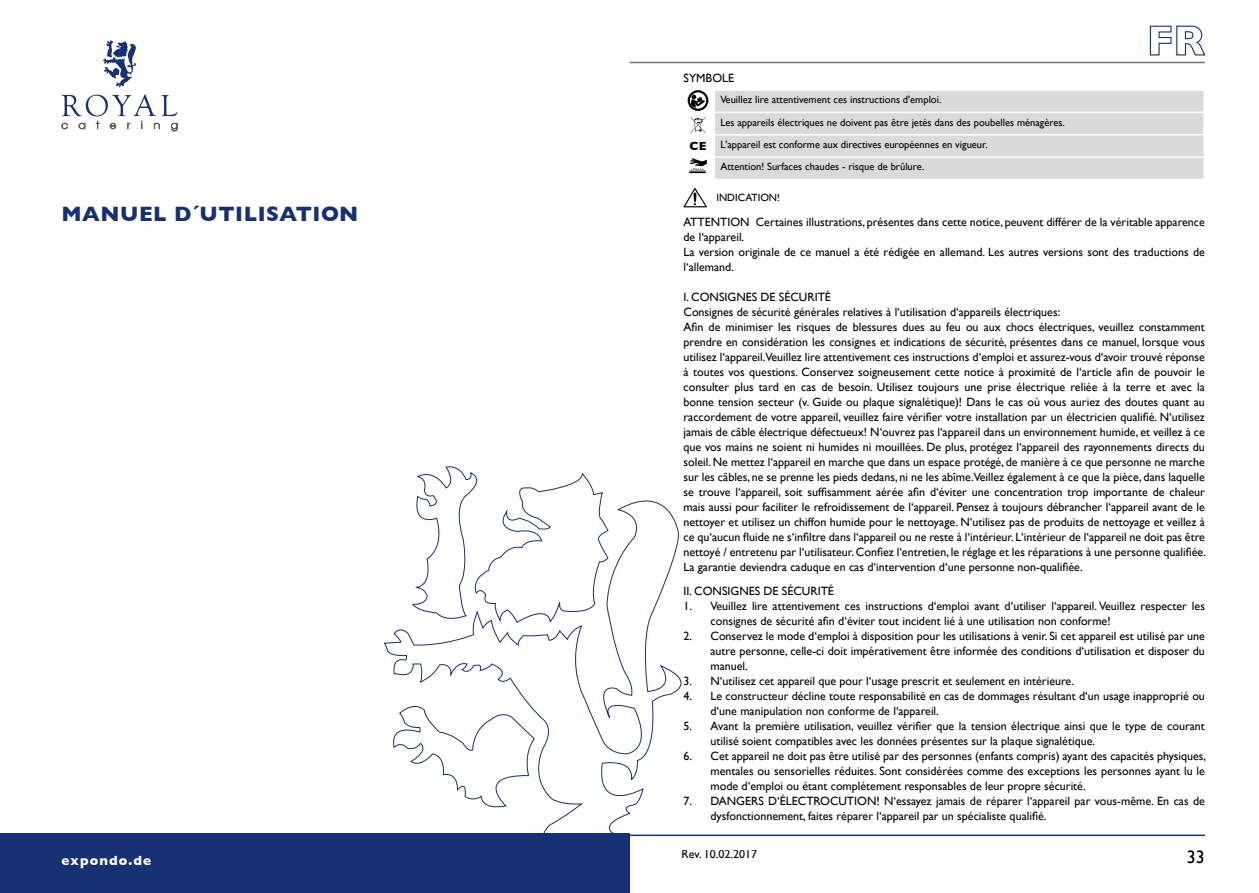
<style>
.page{position:relative;width:1259px;height:893px;background:#fff}
.page>*{position:absolute;margin:0;border:0;box-sizing:border-box;transform-origin:0 0}
.t1{font:700 21.15px "Gill Sans";letter-spacing:.025em;color:#163072}
.t2{font:18px "Gill Sans";color:#000}
.t3{font:700 13.5px "Gill Sans";letter-spacing:.08em;color:#fff}
.t4{font:12px/15px "Gill Sans";color:#000}
.t5{font:700 12px "Gill Sans";color:#000}
.t6{font:10.5px/22.4px "Gill Sans";color:#000}
</style>
<div class="page">
<svg style="left:384px;top:500px;width:316px;height:393px"></svg>
<svg style="left:389px;top:700px;width:146px;height:111px"></svg>
<svg style="left:412px;top:466px;width:197px;height:158px"></svg>
<div style="left:0;top:833px;width:629px;height:60px;background:#163072"></div>
<svg style="left:103px;top:40px;width:34px;height:48px"></svg>
<svg style="left:61px;top:94px;width:117px;height:38px"></svg>
<svg style="left:1149px;top:25px;width:57px;height:31px"></svg>
<hr style="left:629px;top:62px;width:576px;height:1px;background:#777776">
<hr style="left:617px;top:835px;width:588px;height:1px;background:#163072">
<svg style="left:683px;top:188px;width:24px;height:19px"></svg>
<svg style="left:687px;top:90px;width:517px;height:89px;background:#ddd"></svg>
<h1 class="t1" style="left:61px;top:201px;width:298px">MANUEL D´UTILISATION</h1>
<p class="t3" style="left:61px;top:852px;width:91px">expondo.de</p>
<p class="t4" style="left:683px;top:70px;width:52px">SYMBOLE</p>
<p class="t5" style="left:689px;top:139px;width:18px">CE</p>
<p class="t6" style="left:720px;top:88px;width:346px">Veuillez lire attentivement ces instructions d'emploi.<br>Les appareils électriques ne doivent pas être jetés dans des poubelles ménagères.<br>L'appareil est conforme aux directives européennes en vigueur.<br>Attention! Surfaces chaudes - risque de brûlure.</p>
<p class="t6" style="left:716px;top:186px;width:65px">INDICATION!</p>
<p class="t4" style="left:683px;top:215px;width:523px">ATTENTION Certaines illustrations, présentes dans cette notice, peuvent différer de la véritable apparence de l‘appareil.<br>La version originale de ce manuel a été rédigée en allemand. Les autres versions sont des traductions de l‘allemand.</p>
<p class="t4" style="left:683px;top:290px;width:524px">I. CONSIGNES DE SÉCURITÉ<br>Consignes de sécurité générales relatives à l‘utilisation d‘appareils électriques:<br>Afin de minimiser les risques de blessures dues au feu ou aux chocs électriques, veuillez constamment prendre en considération les consignes et indications de sécurité, présentes dans ce manuel, lorsque vous utilisez l‘appareil.Veuillez lire attentivement ces instructions d‘emploi et assurez-vous d‘avoir trouvé réponse à toutes vos questions. Conservez soigneusement cette notice à proximité de l‘article afin de pouvoir le consulter plus tard en cas de besoin. Utilisez toujours une prise électrique reliée à la terre et avec la bonne tension secteur (v. Guide ou plaque signalétique)! Dans le cas où vous auriez des doutes quant au raccordement de votre appareil, veuillez faire vérifier votre installation par un électricien qualifié. N‘utilisez jamais de câble électrique défectueux! N‘ouvrez pas l‘appareil dans un environnement humide, et veillez à ce que vos mains ne soient ni humides ni mouillées. De plus, protégez l‘appareil des rayonnements directs du soleil. Ne mettez l‘appareil en marche que dans un espace protégé, de manière à ce que personne ne marche sur les câbles, ne se prenne les pieds dedans, ni ne les abîme.Veillez également à ce que la pièce, dans laquelle se trouve l‘appareil, soit suffisamment aérée afin d‘éviter une concentration trop importante de chaleur mais aussi pour faciliter le refroidissement de l‘appareil. Pensez à toujours débrancher l‘appareil avant de le nettoyer et utilisez un chiffon humide pour le nettoyage. N‘utilisez pas de produits de nettoyage et veillez à ce qu‘aucun fluide ne s‘infiltre dans l‘appareil ou ne reste à l‘intérieur. L‘intérieur de l‘appareil ne doit pas être nettoyé / entretenu par l‘utilisateur. Confiez l‘entretien, le réglage et les réparations à une personne qualifiée.<br>La garantie deviendra caduque en cas d‘intervention d‘une personne non-qualifiée.</p>
<p class="t4" style="left:683px;top:584px;width:152px">II. CONSIGNES DE SÉCURITÉ</p>
<p class="t4" style="left:710px;top:599px;width:496px;text-indent:-27px">1. Veuillez lire attentivement ces instructions d‘emploi avant d‘utiliser l‘appareil. Veuillez respecter les consignes de sécurité afin d‘éviter tout incident lié à une utilisation non conforme!</p>
<p class="t4" style="left:710px;top:629px;width:496px;text-align:justify;text-indent:-27px">2. Conservez le mode d‘emploi à disposition pour les utilisations à venir. Si cet appareil est utilisé par une autre personne, celle-ci doit impérativement être informée des conditions d‘utilisation et disposer du manuel.</p>
<p class="t4" style="left:683px;top:674px;width:392px">3. N‘utilisez cet appareil que pour l‘usage prescrit et seulement en intérieure.</p>
<p class="t4" style="left:710px;top:689px;width:496px;text-indent:-27px">4. Le constructeur décline toute responsabilité en cas de dommages résultant d‘un usage inapproprié ou d‘une manipulation non conforme de l‘appareil.</p>
<p class="t4" style="left:710px;top:719px;width:496px;text-indent:-27px">5. Avant la première utilisation, veuillez vérifier que la tension électrique ainsi que le type de courant utilisé soient compatibles avec les données présentes sur la plaque signalétique.</p>
<p class="t4" style="left:710px;top:749px;width:497px;text-align:justify;text-indent:-27px">6. Cet appareil ne doit pas être utilisé par des personnes (enfants compris) ayant des capacités physiques, mentales ou sensorielles réduites. Sont considérées comme des exceptions les personnes ayant lu le mode d‘emploi ou étant complétement responsables de leur propre sécurité.</p>
<p class="t4" style="left:710px;top:794px;width:496px;text-indent:-27px">7. DANGERS D‘ÉLECTROCUTION! N‘essayez jamais de réparer l‘appareil par vous-même. En cas de dysfonctionnement, faites réparer l‘appareil par un spécialiste qualifié.</p>
<p class="t4" style="left:681px;top:847px;width:77px">Rev. 10.02.2017</p>
<h2 class="t2" style="left:1187px;top:846px;width:19px">33</h2>
</div>
